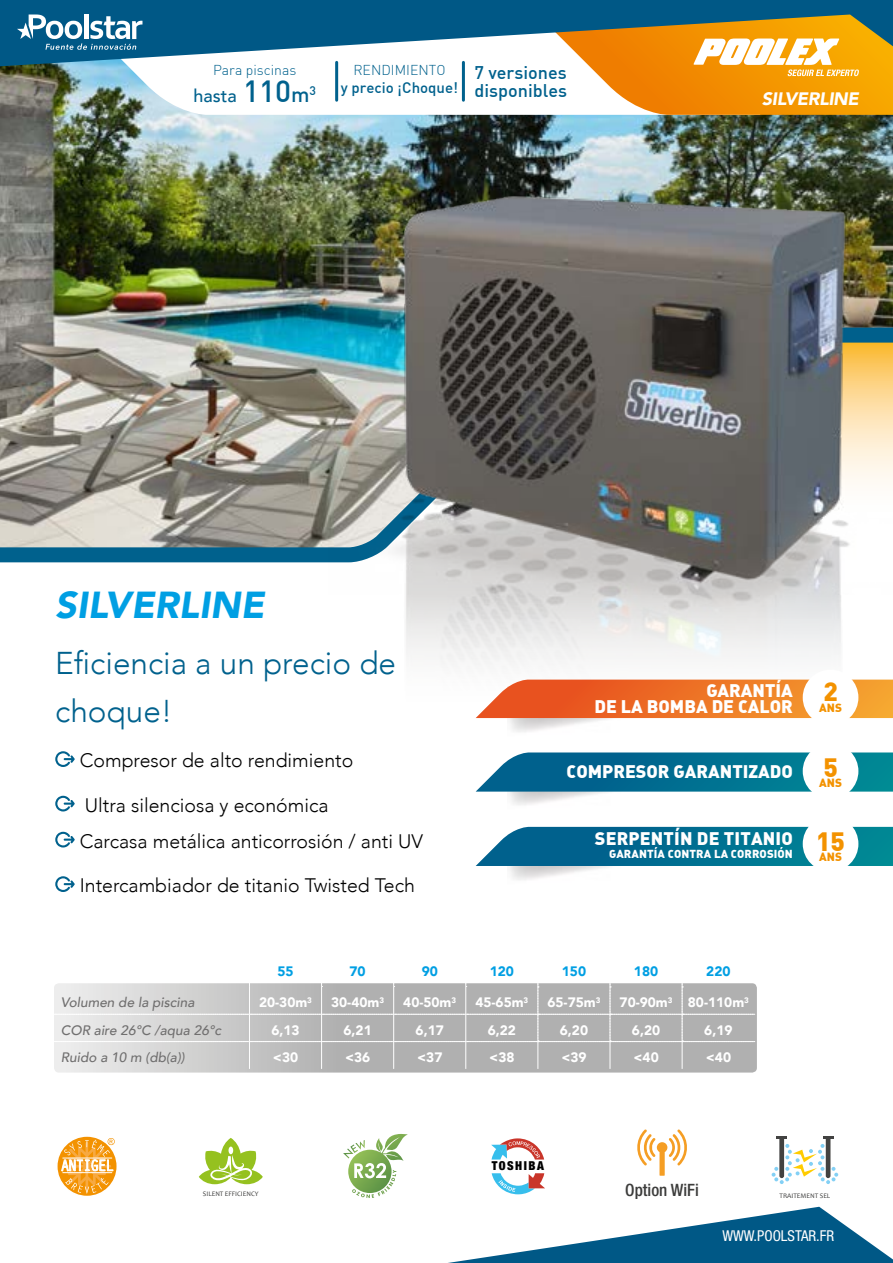
<style>
.page{position:relative;width:893px;height:1263px;background:#fff}
.page>*{position:absolute;margin:0;border:0;box-sizing:border-box;transform-origin:0 0}
.t1{font:italic 900 37.5px "Avenir";color:#009fe3}
.t2{font:300 31.5px/48px "Avenir";color:#00618d}
.t3{font:900 25.95px "DIN";color:#f39200}
.t4{font:300 19.5px/36px "Avenir";color:#000}
.t5{font:500 18px/18px "DIN";color:#00618d}
.t6{font:italic 900 18px "Avenir";letter-spacing:-.02em;color:#fff}
.t7{font:500 18px "Avenir";color:#00618d}
.t8{font:900 17.85px/16.2px "DIN Alternate";color:#fff;text-align:right}
.t9{font:500 condensed 16.95px "Helvetica Neue";color:#3c3c3b}
.t10{font:condensed 15px "Helvetica Neue";color:#fff}
.t11{font:500 15px "DIN";color:#00618d}
.t12{font:300 14.1px "DIN";color:#00618d}
.t13{font:900 13.65px "Avenir";color:#fff}
.t14{font:italic 500 13.65px "Avenir";color:#706f6f}
.t15{font:900 13.65px "Avenir";color:#009fe3}
.t16{font:900 condensed 12.3px "Helvetica Neue";letter-spacing:.12em;color:#000}
.t17{font:900 11.7px "DIN";color:#f39200}
.t18{font:900 11.4px "DIN Alternate";letter-spacing:.01em;color:#fff}
.t19{font:6.9px "Candara";color:#3c3c3b}
.s1{font-family:"DIN";font-size:30px}
.s2{font-family:"DIN";font-size:21px}
.s3{font-family:"DIN";font-size:25.95px;color:#f39200}
</style>
<div class="page">
<img style="left:0;top:68px;width:893px;height:252px">
<svg style="left:0;top:320px;width:329px;height:243px;background:#8f9995"></svg>
<img style="left:329px;top:177px;width:564px;height:542px">
<svg style="left:55px;top:751px;width:20px;height:16px"></svg>
<svg style="left:55px;top:796px;width:20px;height:15px"></svg>
<svg style="left:55px;top:832px;width:20px;height:15px"></svg>
<svg style="left:55px;top:876px;width:20px;height:16px"></svg>
<img style="left:507px;top:718px;width:115px;height:14px">
<svg style="left:476px;top:680px;width:417px;height:38px;background:#ed7831"></svg>
<div style="left:803px;top:670px;width:55px;height:55px;background:#fff;border-radius:50%"></div>
<svg style="left:476px;top:752px;width:417px;height:40px;background:#137898"></svg>
<div style="left:803px;top:743px;width:55px;height:56px;background:#fff;border-radius:50%"></div>
<svg style="left:476px;top:827px;width:417px;height:39px;background:#0e7596"></svg>
<div style="left:803px;top:816px;width:55px;height:56px;background:#fff;border-radius:50%"></div>
<svg style="left:57px;top:1136px;width:60px;height:60px"></svg>
<svg style="left:199px;top:1138px;width:64px;height:46px"></svg>
<svg style="left:343px;top:1134px;width:65px;height:64px"></svg>
<svg style="left:492px;top:1173px;width:53px;height:21px"></svg>
<svg style="left:491px;top:1138px;width:53px;height:21px"></svg>
<svg style="left:772px;top:1136px;width:66px;height:48px"></svg>
<svg style="left:637px;top:1129px;width:50px;height:47px"></svg>
<svg style="left:55px;top:984px;width:702px;height:88px;background:#bcbcbc"></svg>
<svg style="left:54px;top:983px;width:701px;height:86px;background:#bfbfbf"></svg>
<svg style="left:30px;top:68px;width:461px;height:47px"></svg>
<svg style="left:491px;top:68px;width:402px;height:47px"></svg>
<svg style="left:0;top:0;width:893px;height:68px;fill:#005886"></svg>
<svg style="left:448px;top:1207px;width:445px;height:56px"></svg>
<hr style="left:84px;top:14px;width:4px;height:25px;background:#fff">
<svg style="left:17px;top:15px;width:125px;height:35px"></svg>
<svg style="left:694px;top:39px;width:165px;height:37px"></svg>
<hr style="left:335px;top:62px;width:3px;height:38px;background:#00618d">
<hr style="left:462px;top:62px;width:3px;height:38px;background:#00618d">
<p class="t12" style="left:213px;top:61px;width:85px">Para piscinas</p>
<p class="t7" style="left:193px;top:80px;width:124px">hasta <span class="s1">110</span><span class="s2">m</span><sup>3</sup></p>
<p class="t12" style="left:353px;top:61px;width:94px">RENDIMIENTO</p>
<p class="t11" style="left:341px;top:78px;width:119px">y precio ¡Choque!</p>
<p class="t5" style="left:474px;top:63px;width:94px">7 versiones disponibles</p>
<p class="t6" style="left:762px;top:83px;width:99px">SILVERLINE</p>
<h1 class="t1" style="left:55px;top:574px;width:211px">SILVERLINE</h1>
<h2 class="t2" style="left:55px;top:640px;width:342px">Eficiencia a un precio de choque!</h2>
<p class="t4" style="left:80px;top:742px;width:275px">Compresor de alto rendimiento</p>
<p class="t4" style="left:80px;top:787px;width:345px">Ultra silenciosa y económica<br>Carcasa metálica anticorrosión / anti UV</p>
<p class="t4" style="left:80px;top:867px;width:337px">Intercambiador de titanio Twisted Tech</p>
<p class="t8" style="left:594px;top:681px;width:200px">GARANTÍA<br>DE LA BOMBA DE CALOR</p>
<h3 class="t3" style="left:823px;top:674px;width:16px">2</h3>
<p class="t17" style="left:819px;top:699px;width:24px">ANS</p>
<p class="t8" style="left:567px;top:762px;width:273px">COMPRESOR GARANTIZADO <span class="s3">5</span></p>
<p class="t17" style="left:819px;top:775px;width:24px">ANS</p>
<p class="t8" style="left:595px;top:830px;width:200px">SERPENTÍN DE TITANIO</p>
<p class="t18" style="left:609px;top:847px;width:185px">GARANTÍA CONTRA LA CORROSIÓN</p>
<h3 class="t3" style="left:816px;top:824px;width:30px">15</h3>
<p class="t17" style="left:819px;top:849px;width:24px">ANS</p>
<p class="t15" style="left:277px;top:960px;width:18px">55</p>
<p class="t15" style="left:350px;top:960px;width:18px">70</p>
<p class="t15" style="left:422px;top:960px;width:18px">90</p>
<p class="t15" style="left:490px;top:960px;width:26px">120</p>
<p class="t15" style="left:562px;top:960px;width:26px">150</p>
<p class="t15" style="left:634px;top:960px;width:26px">180</p>
<p class="t15" style="left:706px;top:960px;width:26px">220</p>
<p class="t14" style="left:61px;top:994px;width:135px">Volumen de la piscina</p>
<p class="t13" style="left:259px;top:991px;width:54px">20-30m<sup>3</sup></p>
<p class="t13" style="left:331px;top:991px;width:54px">30-40m<sup>3</sup></p>
<p class="t13" style="left:403px;top:991px;width:54px">40-50m<sup>3</sup></p>
<p class="t13" style="left:475px;top:991px;width:54px">45-65m<sup>3</sup></p>
<p class="t13" style="left:547px;top:991px;width:54px">65-75m<sup>3</sup></p>
<p class="t13" style="left:620px;top:991px;width:131px">70-90m<sup>3</sup> 80-110m<sup>3</sup></p>
<p class="t14" style="left:61px;top:1022px;width:162px">COR aire 26°C /aqua 26°c</p>
<p class="t13" style="left:271px;top:1018px;width:30px">6,13</p>
<p class="t13" style="left:343px;top:1018px;width:30px">6,21</p>
<p class="t13" style="left:416px;top:1018px;width:30px">6,17</p>
<p class="t13" style="left:488px;top:1018px;width:30px">6,22</p>
<p class="t13" style="left:560px;top:1018px;width:30px">6,20</p>
<p class="t13" style="left:632px;top:1018px;width:30px">6,20</p>
<p class="t13" style="left:704px;top:1018px;width:30px">6,19</p>
<p class="t14" style="left:61px;top:1049px;width:125px">Ruido a 10 m (db(a))</p>
<p class="t13" style="left:273px;top:1046px;width:27px">&lt;30</p>
<p class="t13" style="left:345px;top:1046px;width:27px">&lt;36</p>
<p class="t13" style="left:417px;top:1046px;width:27px">&lt;37</p>
<p class="t13" style="left:489px;top:1046px;width:27px">&lt;38</p>
<p class="t13" style="left:561px;top:1046px;width:27px">&lt;39</p>
<p class="t13" style="left:633px;top:1046px;width:27px">&lt;40</p>
<p class="t13" style="left:706px;top:1046px;width:27px">&lt;40</p>
<p class="t19" style="left:203px;top:1189px;width:57px">SILENT EFFICIENCY</p>
<p class="t16" style="left:492px;top:1158px;width:54px">TOSHIBA</p>
<p class="t9" style="left:625px;top:1180px;width:75px">Option WiFi</p>
<p class="t19" style="left:779px;top:1192px;width:52px">TRAITEMENT SEL</p>
<p class="t10" style="left:722px;top:1227px;width:113px">WWW.POOLSTAR.FR</p>
</div>
